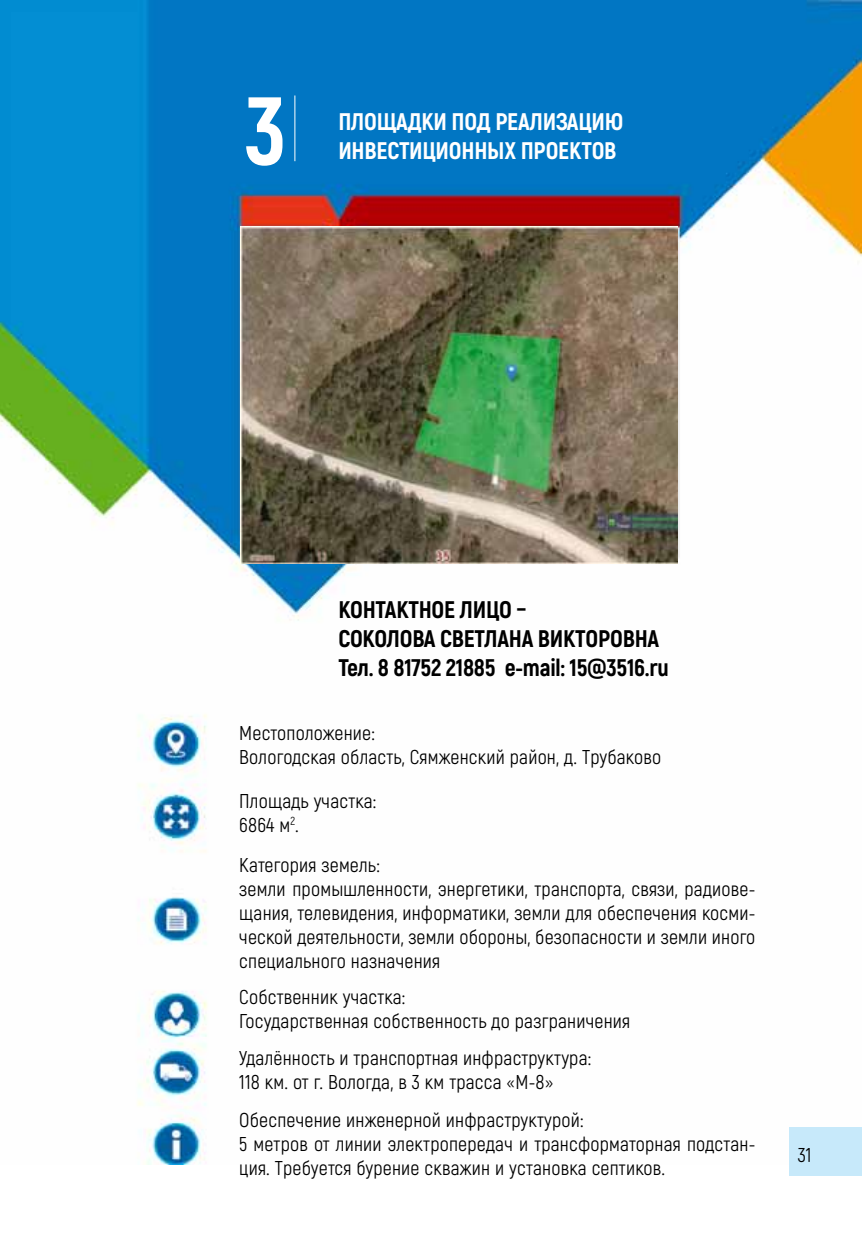
<style>
.page{position:relative;width:862px;height:1248px;background:#fff}
.page>*{position:absolute;margin:0;border:0;box-sizing:border-box;transform-origin:0 0}
.t1{font:800 96px "Akrobat";color:#fff}
.t2{font:800 24px/28.8px "Akrobat";letter-spacing:-.01em;color:#000}
.t3{font:800 24px "Akrobat";letter-spacing:-.01em;color:#fff}
.t4{font:800 24px "Akrobat";letter-spacing:.025em;color:#fff}
.t5{font:20px/24px "Akrobat";letter-spacing:.01em;color:#000}
</style>
<div class="page">
<img style="left:0;top:0;width:862px;height:1164px">
<img style="left:241px;top:227px;width:437px;height:336px">
<hr style="left:294px;top:95px;width:1px;height:66px;background:#fff">
<div style="left:790px;top:1127px;width:72px;height:48px;background:#c7e9fa"></div>
<h1 class="t1" style="left:245px;top:70px;width:43px">3</h1>
<p class="t4" style="left:338px;top:106px;width:286px">площадки под реализацию</p>
<p class="t3" style="left:338px;top:135px;width:266px">инвестиционных проектов</p>
<p class="t2" style="left:338px;top:595px;width:332px">Ко нтактное лицо –<br>Соколова Светлана Викторовна<br>Тел. 8 81752 21885 e-mail: 15@3516.ru</p>
<p class="t5" style="left:239px;top:720px;width:423px">Местоположение:<br>Вологодская область, Сямженский район, д. Трубаково</p>
<p class="t5" style="left:239px;top:788px;width:139px">Площадь участка:<br>6864 м<sup>2</sup>.</p>
<p class="t5" style="left:239px;top:852px;width:517px">Категория земель:<br>земли промышленности, энергетики, транспорта, связи, радиове&shy;щания, телевидения, информатики, земли для обеспечения косми&shy;ческой деятельности, земли обороны, безопасности и земли иного специального назначения</p>
<p class="t5" style="left:239px;top:984px;width:392px">Собственник участка:<br>Государственная собственность до разграничения</p>
<p class="t5" style="left:239px;top:1045px;width:353px">Удалённость и транспортная инфраструктура:<br>118 км. от г. Вологда, в 3 км трасса «М-8»</p>
<p class="t5" style="left:239px;top:1107px;width:517px">Обеспечение инженерной инфраструктурой:<br>5 метров от линии электропередач и трансформаторная подстан&shy;ция. Требуется бурение скважин и установка септиков.</p>
<p class="t5" style="left:797px;top:1142px;width:15px">31</p>
</div>
